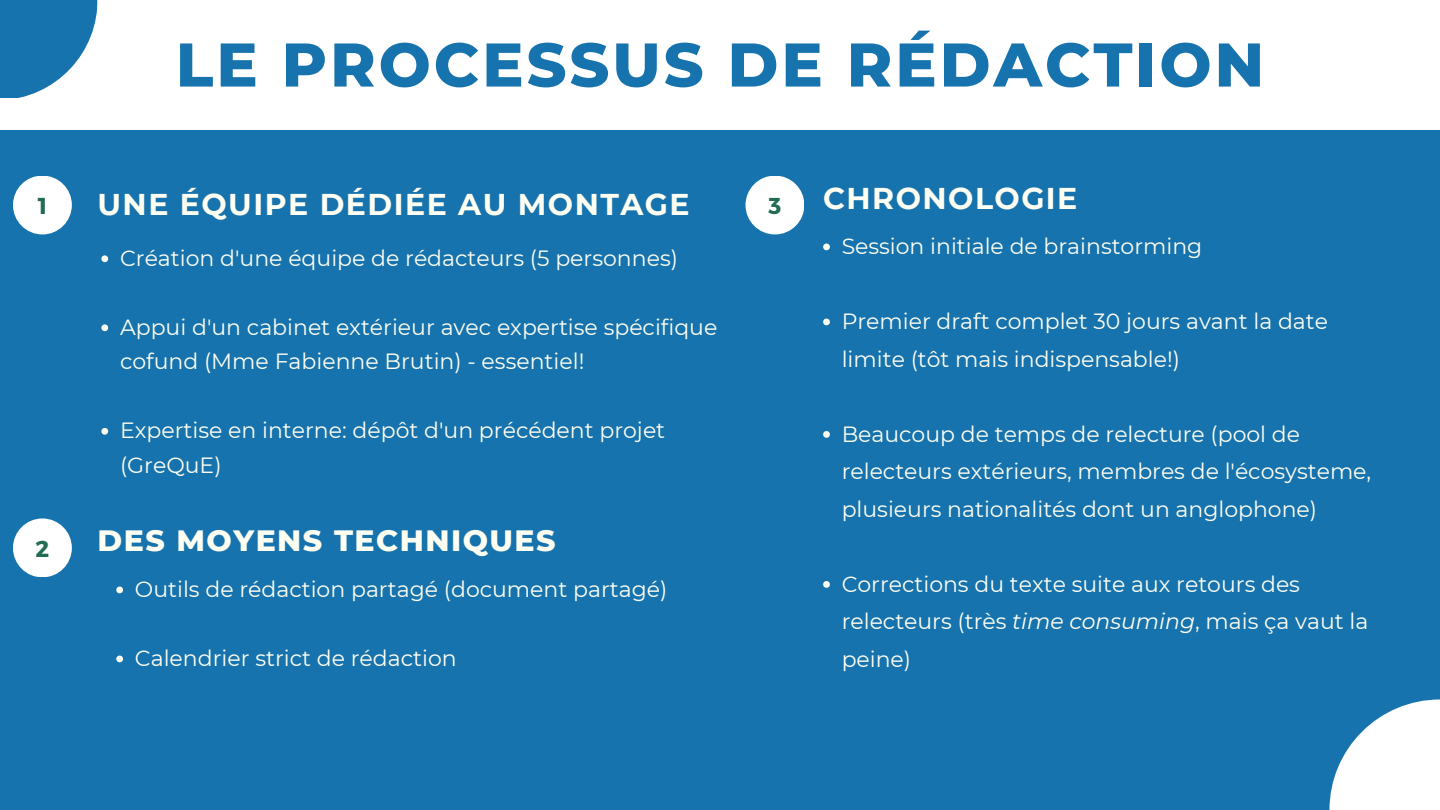
<style>
.page{position:relative;width:1440px;height:810px;background:#fff}
.page>*{position:absolute;margin:0;border:0;box-sizing:border-box;transform-origin:0 0}
.t1{font:800 61.6px "Montserrat";letter-spacing:.05em;color:#1673ad}
.t2{font:700 30px "Montserrat";letter-spacing:.05em;color:#fffef2}
.t3{font:800 30px "Montserrat";letter-spacing:.05em;color:#fffef2}
.t4{font:700 23px "Montserrat";color:#216c53}
.t5{font:22px/37.5px "Montserrat";color:#fffef2}
.s1{font-style:italic}
</style>
<div class="page">
<div style="left:0;top:131px;width:1440px;height:679px;background:#1673ad"></div>
<div style="left:13px;top:176px;width:59px;height:58px;background:#fff;border-radius:50%"></div>
<svg style="left:101px;top:255px;width:7px;height:7px"></svg>
<svg style="left:101px;top:324px;width:7px;height:7px"></svg>
<svg style="left:101px;top:428px;width:7px;height:7px"></svg>
<div style="left:746px;top:176px;width:58px;height:58px;background:#fff;border-radius:50%"></div>
<svg style="left:823px;top:244px;width:7px;height:6px"></svg>
<svg style="left:823px;top:319px;width:7px;height:6px"></svg>
<svg style="left:823px;top:431px;width:7px;height:7px"></svg>
<svg style="left:823px;top:581px;width:7px;height:7px"></svg>
<div style="left:13px;top:518px;width:59px;height:59px;background:#fff;border-radius:50%"></div>
<svg style="left:116px;top:587px;width:7px;height:6px"></svg>
<svg style="left:116px;top:656px;width:7px;height:6px"></svg>
<svg style="left:0;top:0;width:98px;height:98px"></svg>
<svg style="left:1329px;top:700px;width:111px;height:110px"></svg>
<p class="t4" style="left:38px;top:191px;width:11px">1</p>
<p class="t4" style="left:36px;top:534px;width:15px">2</p>
<p class="t1" style="left:176px;top:27px;width:1090px">LE PROCESSUS DE RÉDACTION</p>
<p class="t2" style="left:98px;top:186px;width:594px">UNE ÉQUIPE DÉDIÉE AU MONTAGE</p>
<p class="t4" style="left:769px;top:191px;width:14px">3</p>
<p class="t5" style="left:120px;top:239px;width:559px">Création d'une équipe de rédacteurs (5 personnes)</p>
<p class="t5" style="left:120px;top:310px;width:599px;line-height:34.5px">Appui d'un cabinet extérieur avec expertise spécifique cofund (Mme Fabienne Brutin) - essentiel!</p>
<p class="t5" style="left:120px;top:413px;width:547px;line-height:34.5px">Expertise en interne: dépôt d'un précédent projet (GreQuE)</p>
<p class="t3" style="left:98px;top:522px;width:460px">DES MOYENS TECHNIQUES</p>
<p class="t5" style="left:135px;top:570px;width:534px">Outils de rédaction partagé (document partagé)</p>
<p class="t5" style="left:135px;top:639px;width:323px">Calendrier strict de rédaction</p>
<p class="t2" style="left:823px;top:180px;width:256px">CHRONOLOGIE</p>
<p class="t5" style="left:842px;top:227px;width:362px">Session initiale de brainstorming</p>
<p class="t5" style="left:842px;top:302px;width:488px">Premier draft complet 30 jours avant la date limite (tôt mais indispensable!)</p>
<p class="t5" style="left:842px;top:415px;width:531px">Beaucoup de temps de relecture (pool de relecteurs extérieurs, membres de l'écosysteme, plusieurs nationalités dont un anglophone)</p>
<p class="t5" style="left:842px;top:565px;width:528px">Corrections du texte suite aux retours des relecteurs (très <span class="s1">time consuming</span>, mais ça vaut la peine)</p>
</div>
